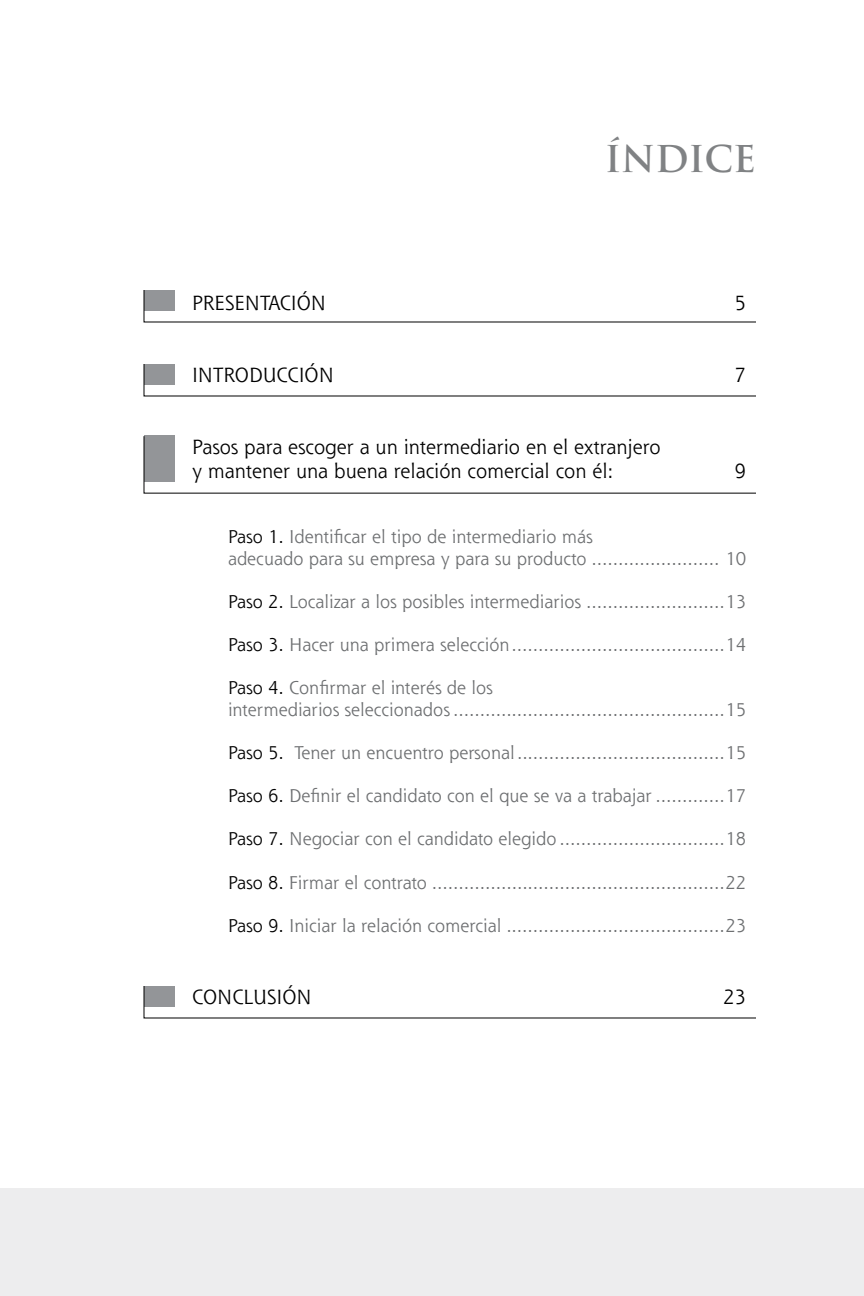
<style>
.page{position:relative;width:864px;height:1296px;background:#fff}
.page>*{position:absolute;margin:0;border:0;box-sizing:border-box;transform-origin:0 0}
.t1{font:700 36px "Trajan";color:#808284}
.t2{font:20px/24px "Shannon";color:#000}
.t3{font:18px/21.6px "Shannon";color:#6d6f71}
.s1{color:#000}
</style>
<div class="page">
<svg style="left:143px;top:364px;width:613px;height:33px"></svg>
<svg style="left:143px;top:290px;width:613px;height:33px"></svg>
<svg style="left:143px;top:435px;width:613px;height:59px"></svg>
<div style="left:0;top:1188px;width:864px;height:108px;background:#ededee"></div>
<svg style="left:143px;top:986px;width:613px;height:33px"></svg>
<h1 class="t1" style="left:605px;top:137px;width:153px">ÍNDICE</h1>
<p class="t2" style="left:192px;top:291px;width:136px">PRESENTACIÓN</p>
<p class="t2" style="left:735px;top:291px;width:13px">5</p>
<p class="t2" style="left:192px;top:363px;width:143px">INTRODUCCIÓN</p>
<p class="t2" style="left:735px;top:363px;width:13px">7</p>
<p class="t2" style="left:192px;top:435px;width:470px">Pasos para escoger a un intermediario en el extranjero y mantener una buena relación comercial con él:</p>
<p class="t2" style="left:735px;top:459px;width:13px">9</p>
<p class="t3" style="left:228px;top:525px;width:520px"><span class="s1">Paso 1.</span> Identificar el tipo de intermediario más<br>adecuado para su empresa y para su producto ........................ 10</p>
<p class="t3" style="left:228px;top:590px;width:520px"><span class="s1">Paso 2.</span> Localizar a los posibles intermediarios ..........................13</p>
<p class="t3" style="left:228px;top:633px;width:520px"><span class="s1">Paso 3.</span> Hacer una primera selección........................................14</p>
<p class="t3" style="left:228px;top:677px;width:520px"><span class="s1">Paso 4.</span> Confirmar el interés de los<br>intermediarios seleccionados ...................................................15</p>
<p class="t3" style="left:228px;top:741px;width:520px"><span class="s1">Paso 5.</span> Tener un encuentro personal.......................................15</p>
<p class="t3" style="left:228px;top:785px;width:520px"><span class="s1">Paso 6.</span> Definir el candidato con el que se va a trabajar .............17</p>
<p class="t3" style="left:228px;top:828px;width:520px"><span class="s1">Paso 7.</span> Negociar con el candidato elegido ...............................18</p>
<p class="t3" style="left:228px;top:871px;width:520px"><span class="s1">Paso 8.</span> Firmar el contrato .......................................................22</p>
<p class="t3" style="left:228px;top:914px;width:520px"><span class="s1">Paso 9.</span> Iniciar la relación comercial .........................................23</p>
<p class="t2" style="left:192px;top:984px;width:121px">CONCLUSIÓN</p>
<p class="t2" style="left:723px;top:984px;width:24px">23</p>
</div>
